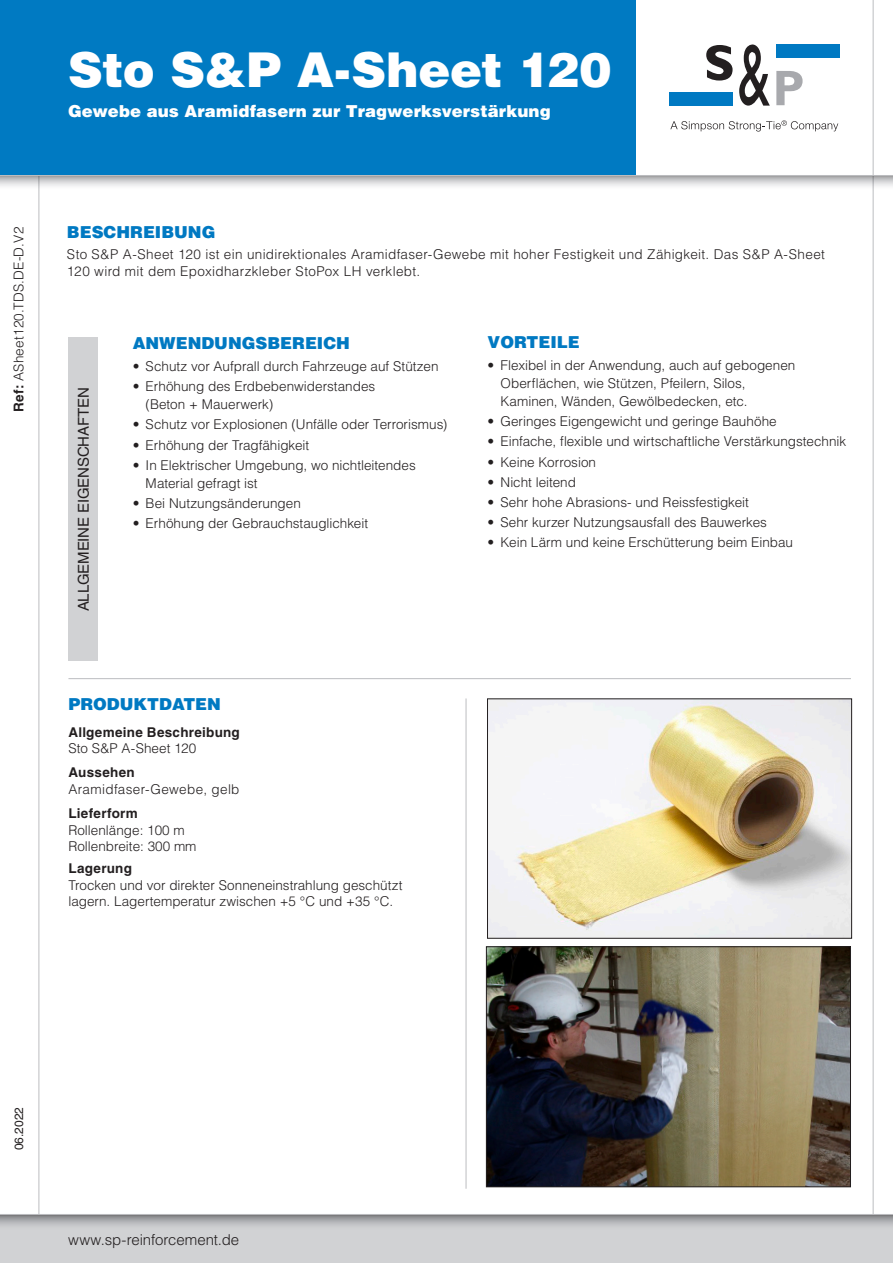
<style>
.page{position:relative;width:893px;height:1263px;background:#fff}
.page>*{position:absolute;margin:0;border:0;box-sizing:border-box;transform-origin:0 0}
.t1{font:900 48px "Helvetica LT Std";letter-spacing:-.005em;color:#fff}
.t2{font:900 16.5px "Helvetica LT Std";color:#0079c2}
.t3{font:900 16.5px "Helvetica LT Std";letter-spacing:.005em;color:#fff}
.t4{font:300 15px "Helvetica LT Std";letter-spacing:-.005em;color:#231f20}
.t5{font:15px "Helvetica LT Std";letter-spacing:-.01em;color:#231f20}
.t6{font:300 13.5px/18px "Helvetica LT Std";color:#231f20}
.t7{font:300 13.5px/16.5px "Helvetica LT Std";letter-spacing:.025em;color:#231f20}
.t8{font:700 13.5px "Helvetica LT Std";letter-spacing:.02em;color:#231f20}
.t9{font:12px "Helvetica LT Std";color:#231f20}
.s1{font-weight:700}
.s2{color:#221e1f}
</style>
<div class="page">
<hr style="left:39px;top:0;width:1px;height:1263px;background:#bcbdc0">
<hr style="left:873px;top:0;width:1px;height:1239px;background:#bcbdc0">
<div style="left:0;top:0;width:636px;height:175px;background:#007ac2"></div>
<svg style="left:0;top:176px;width:893px;height:14px"></svg>
<hr style="left:0;top:175px;width:893px;height:1px;background:#bcbdc0">
<div style="left:0;top:1214px;width:893px;height:49px;background:#d1d2d4"></div>
<svg style="left:0;top:1215px;width:893px;height:11px"></svg>
<hr style="left:0;top:1214px;width:893px;height:1px;background:#bcbdc0">
<div style="left:669px;top:92px;width:64px;height:13px;background:#0079c2"></div>
<div style="left:776px;top:44px;width:63px;height:14px;background:#0079c2"></div>
<svg style="left:706px;top:45px;width:27px;height:36px"></svg>
<svg style="left:739px;top:44px;width:31px;height:62px"></svg>
<svg style="left:776px;top:71px;width:27px;height:34px"></svg>
<svg style="left:670px;top:120px;width:168px;height:12px"></svg>
<div style="left:68px;top:337px;width:30px;height:324px;background:#d1d2d4"></div>
<img style="left:489px;top:700px;width:361px;height:237px">
<div style="left:487px;top:698px;width:365px;height:241px;border:1px solid #231f20"></div>
<img style="left:488px;top:948px;width:361px;height:237px">
<div style="left:486px;top:946px;width:365px;height:241px;border:1px solid #231f20"></div>
<hr style="left:68px;top:678px;width:783px;height:1px;background:#bcbdc0">
<hr style="left:466px;top:698px;width:1px;height:491px;background:#bcbdc0">
<p class="t6" style="left:10px;top:412px;width:187px;rotate:-90deg"><span class="s1">Ref:</span> ASheet120.TDS.DE-D.V2</p>
<h1 class="t1" style="left:68px;top:38px;width:545px">Sto S&amp;P A-Sheet 120</h1>
<p class="t3" style="left:68px;top:100px;width:484px">Gewebe aus Aramidfasern zur Tragwerksverstärkung</p>
<p class="t2" style="left:67px;top:222px;width:150px">BESCHREIBUNG</p>
<p class="t7" style="left:67px;top:246px;width:759px">Sto S&amp;P A-Sheet 120 ist ein unidirektionales Aramidfaser-Gewebe mit hoher Festigkeit und Zähigkeit. <span class="s2">Das S&amp;P A-Sheet<br>120 wird mit dem Epoxidharzkleber StoPox LH verklebt.</span></p>
<p class="t5" style="left:75px;top:611px;width:226px;rotate:-90deg">ALLGEMEINE EIGENSCHAFTEN</p>
<p class="t2" style="left:133px;top:332px;width:219px">ANWENDUNGSBEREICH</p>
<p class="t6" style="left:133px;top:357px;width:307px">• Schutz vor Aufprall durch Fahrzeuge auf Stützen</p>
<p class="t6" style="left:146px;top:377px;width:231px;text-indent:-13px">• Erhöhung des Erdbebenwiderstandes (Beton + Mauerwerk)</p>
<p class="t6" style="left:133px;top:415px;width:316px">• Schutz vor Explosionen (Unfälle oder Terrorismus)</p>
<p class="t6" style="left:133px;top:436px;width:178px">• Erhöhung der Tragfähigkeit</p>
<p class="t6" style="left:146px;top:456px;width:272px;text-indent:-13px">• In Elektrischer Umgebung, wo nichtleitendes<br>Material gefragt ist</p>
<p class="t6" style="left:133px;top:494px;width:170px">• Bei Nutzungsänderungen</p>
<p class="t6" style="left:133px;top:514px;width:237px">• Erhöhung der Gebrauchstauglichkeit</p>
<p class="t2" style="left:68px;top:694px;width:154px">PRODUKTDATEN</p>
<p class="t8" style="left:68px;top:724px;width:173px">Allgemeine Beschreibung</p>
<p class="t6" style="left:68px;top:739px;width:129px">Sto S&amp;P A-Sheet 120</p>
<p class="t8" style="left:68px;top:764px;width:68px">Aussehen</p>
<p class="t7" style="left:68px;top:781px;width:173px">Aramidfaser-Gewebe, gelb</p>
<p class="t8" style="left:68px;top:805px;width:71px">Lieferform</p>
<p class="t6" style="left:68px;top:821px;width:130px;line-height:16.5px">Rollenlänge: 100 m<br>Rollenbreite: 300 mm</p>
<p class="t8" style="left:68px;top:860px;width:65px">Lagerung</p>
<p class="t6" style="left:68px;top:877px;width:336px;line-height:16.5px">Trocken und vor direkter Sonneneinstrahlung geschützt lagern. Lagertemperatur zwischen +5 °C und +35 °C.</p>
<p class="t2" style="left:487px;top:331px;width:94px">VORTEILE</p>
<p class="t6" style="left:500px;top:356px;width:296px;text-indent:-13px">• Flexibel in der Anwendung, auch auf gebogenen<br>Oberflächen, wie Stützen, Pfeilern, Silos,<br>Kaminen, Wänden, Gewölbedecken, etc.</p>
<p class="t6" style="left:487px;top:412px;width:291px">• Geringes Eigengewicht und geringe Bauhöhe</p>
<p class="t6" style="left:487px;top:433px;width:360px">• Einfache, flexible und wirtschaftliche Verstärkungstechnik</p>
<p class="t6" style="left:487px;top:453px;width:110px">• Keine Korrosion</p>
<p class="t6" style="left:487px;top:473px;width:90px">• Nicht leitend</p>
<p class="t6" style="left:487px;top:493px;width:263px">• Sehr hohe Abrasions- und Reissfestigkeit</p>
<p class="t6" style="left:487px;top:513px;width:281px">• Sehr kurzer Nutzungsausfall des Bauwerkes</p>
<p class="t6" style="left:487px;top:533px;width:307px">• Kein Lärm und keine Erschütterung beim Einbau</p>
<p class="t9" style="left:12px;top:1150px;width:45px;rotate:-90deg">06.2022</p>
<p class="t4" style="left:68px;top:1230px;width:173px">www.sp-reinforcement.de</p>
</div>
